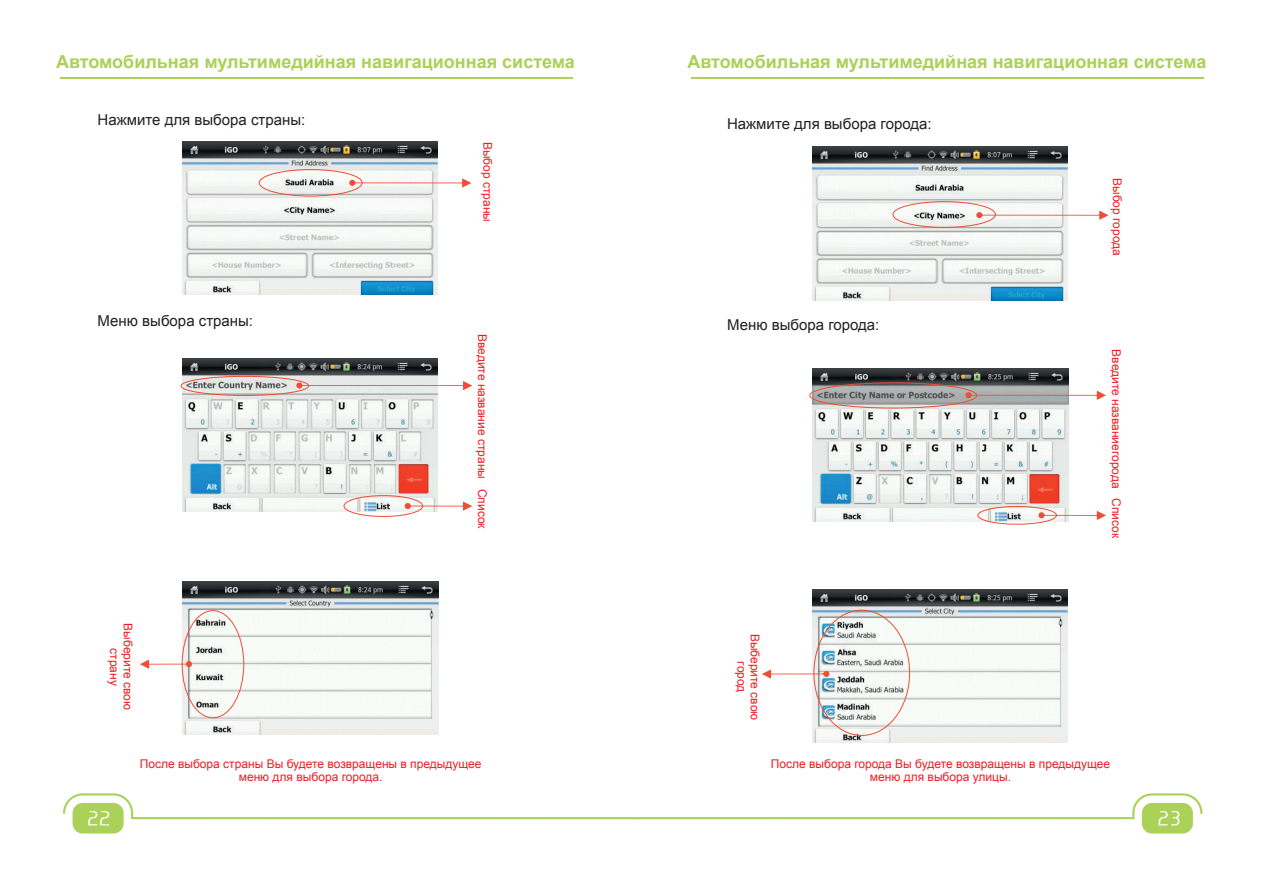
<style>
.page{position:relative;width:1263px;height:893px;background:#fff}
.page>*{position:absolute;margin:0;border:0;box-sizing:border-box;transform-origin:0 0}
.t1{font:700 18px "Arial";color:#aad158}
.t2{font:15px "Arial";color:#231f20}
.t3{font:12px/13.4px "Arial";color:#ee1d23;text-align:center}
</style>
<div class="page">
<div style="left:1142px;top:803px;width:51px;height:30px;background:#aad158;border-radius:10px"></div>
<div style="left:73px;top:803px;width:51px;height:30px;background:#aad158;border-radius:10px"></div>
<svg style="left:63px;top:793px;width:1140px;height:32px"></svg>
<img style="left:182px;top:142px;width:255px;height:153px">
<img style="left:183px;top:582px;width:255px;height:153px">
<img style="left:183px;top:359px;width:255px;height:153px">
<div style="left:259px;top:169px;width:104px;height:27px;border:1px solid #ef4d35;border-radius:50%"></div>
<svg style="left:349px;top:178px;width:122px;height:10px"></svg>
<div style="left:181px;top:376px;width:128px;height:20px;border:1px solid #ef4d35;border-radius:50%"></div>
<svg style="left:296px;top:381px;width:176px;height:9px;background:#ead6d1"></svg>
<div style="left:344px;top:495px;width:79px;height:22px;border:1px solid #ef4d35;border-radius:50%"></div>
<svg style="left:405px;top:501px;width:67px;height:10px"></svg>
<svg style="left:140px;top:659px;width:52px;height:10px"></svg>
<img style="left:812px;top:147px;width:256px;height:153px">
<img style="left:813px;top:590px;width:255px;height:153px">
<img style="left:813px;top:368px;width:255px;height:153px">
<div style="left:892px;top:201px;width:104px;height:27px;border:1px solid #ef4d35;border-radius:50%"></div>
<svg style="left:976px;top:211px;width:132px;height:9px"></svg>
<div style="left:809px;top:382px;width:168px;height:26px;border:1px solid #ef4d35;border-radius:50%"></div>
<svg style="left:965px;top:391px;width:141px;height:9px"></svg>
<div style="left:977px;top:506px;width:80px;height:19px;border:1px solid #ef4d35;border-radius:50%"></div>
<svg style="left:1038px;top:511px;width:68px;height:9px"></svg>
<svg style="left:762px;top:669px;width:67px;height:10px"></svg>
<hr style="left:61px;top:77px;width:512px;height:2px;background:#aad158">
<hr style="left:691px;top:77px;width:513px;height:2px;background:#aad158">
<h1 class="t1" style="left:56px;top:50px;width:520px">Автомобильная мультимедийная навигационная система</h1>
<h1 class="t1" style="left:687px;top:50px;width:520px">Автомобильная мультимедийная навигационная система</h1>
<p class="t2" style="left:98px;top:110px;width:209px">Нажмите для выбора страны:</p>
<p class="t2" style="left:98px;top:311px;width:157px">Меню выбора страны:</p>
<p class="t3" style="left:134px;top:623px;width:88px;rotate:90deg">Выберите свою страну</p>
<p class="t3" style="left:494px;top:142px;width:82px;rotate:90deg">Выбор страны</p>
<p class="t3" style="left:489px;top:334px;width:196px;rotate:90deg">Введите название страны Список</p>
<p class="t3" style="left:140px;top:757px;width:343px">После выбора страны Вы будете возвращены в предыдущее меню для выбора города.</p>
<p class="t2" style="left:727px;top:114px;width:206px">Нажмите для выбора города:</p>
<p class="t2" style="left:727px;top:315px;width:154px">Меню выбора города:</p>
<p class="t3" style="left:762px;top:633px;width:88px;rotate:90deg">Выберите свою город</p>
<p class="t3" style="left:1124px;top:178px;width:79px;rotate:90deg">Выбор города</p>
<p class="t3" style="left:1123px;top:349px;width:190px;rotate:90deg">Введите названиегорода Список</p>
<p class="t3" style="left:771px;top:757px;width:341px">После выбора города Вы будете возвращены в предыдущее меню для выбора улицы.</p>
</div>
